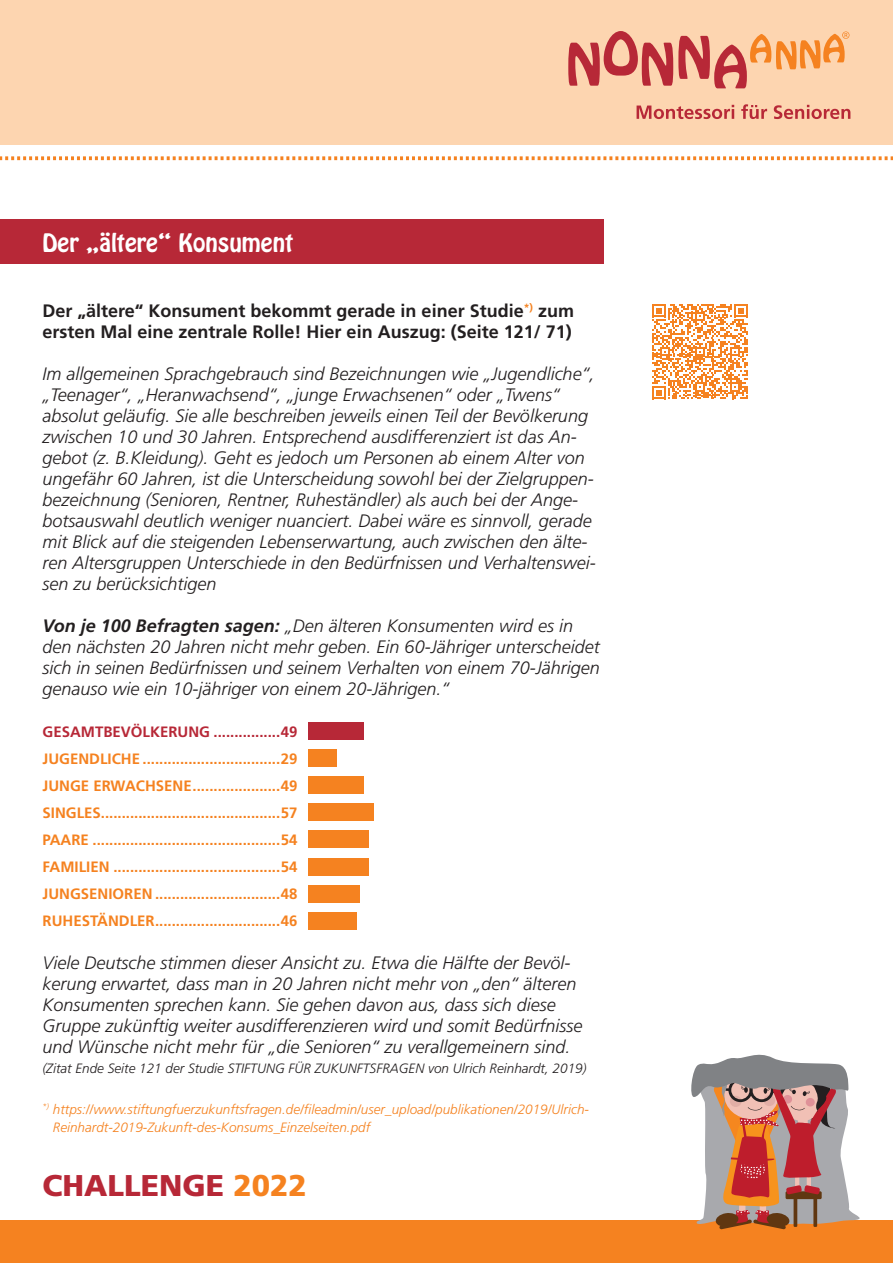
<style>
.page{position:relative;width:893px;height:1263px;background:#fff}
.page>*{position:absolute;margin:0;border:0;box-sizing:border-box;transform-origin:0 0}
.t1{font:900 30px "Frutiger LT Std";color:#b72837}
.t2{font:22.5px "Hobo Std";color:#fff}
.t3{font:italic 300 18px/21px "Frutiger LT Std";color:#231f20}
.t4{font:700 18px/21px "Frutiger LT Std";color:#231f20}
.t5{font:700 15px "Frutiger LT Std";color:#f58220}
.t6{font:700 15px "Frutiger LT Std";color:#b72837}
.t7{font:italic 300 13.5px/18px "Frutiger LT Std";color:#f58220}
.t8{font:italic 300 13.5px "Frutiger LT Std";color:#231f20}
.s1{font-weight:700}
.s2{color:#f58220}
</style>
<div class="page">
<div style="left:0;top:0;width:893px;height:145px;background:#fdd5b0"></div>
<svg style="left:0;top:156px;width:893px;height:4px"></svg>
<div style="left:0;top:1220px;width:893px;height:43px;background:#f58220"></div>
<svg style="left:568px;top:31px;width:281px;height:58px"></svg>
<svg style="left:637px;top:104px;width:213px;height:15px"></svg>
<div style="left:0;top:219px;width:604px;height:45px;background:#b72837"></div>
<svg style="left:652px;top:304px;width:96px;height:95px"></svg>
<div style="left:308px;top:722px;width:56px;height:17px;background:#b72837"></div>
<div style="left:308px;top:749px;width:29px;height:17px;background:#f58220"></div>
<div style="left:308px;top:776px;width:56px;height:17px;background:#f58220"></div>
<div style="left:308px;top:804px;width:65px;height:17px;background:#f58220"></div>
<div style="left:308px;top:831px;width:61px;height:17px;background:#f58220"></div>
<div style="left:308px;top:858px;width:61px;height:17px;background:#f58220"></div>
<div style="left:308px;top:885px;width:52px;height:17px;background:#f58220"></div>
<div style="left:308px;top:912px;width:49px;height:17px;background:#f58220"></div>
<svg style="left:691px;top:1054px;width:169px;height:175px"></svg>
<p class="t2" style="left:43px;top:227px;width:252px">Der „ältere“ Konsument</p>
<p class="t4" style="left:43px;top:300px;width:533px">Der „ältere“ Konsument bekommt gerade in einer Studie<sup>*)</sup> zum ersten Mal eine zentrale Rolle! Hier ein Auszug: (Seite 121/ 71)</p>
<p class="t3" style="left:43px;top:363px;width:555px">Im allgemeinen Sprachgebrauch sind Bezeichnungen wie „Jugendliche“, „Teenager“, „Heranwachsend“, „junge Erwachsenen“ oder „Twens“ absolut geläufig. Sie alle beschreiben jeweils einen Teil der Bevölkerung zwischen 10 und 30 Jahren. Entsprechend ausdifferenziert ist das An&shy;gebot (z. B.Kleidung). Geht es jedoch um Personen ab einem Alter von ungefähr 60 Jahren, ist die Unterscheidung sowohl bei der Zielgruppen&shy;bezeichnung (Senioren, Rentner, Ruheständler) als auch bei der Ange&shy;botsauswahl deutlich weniger nuanciert. Dabei wäre es sinnvoll, gerade mit Blick auf die steigenden Lebenserwartung, auch zwischen den älte&shy;ren Altersgruppen Unterschiede in den Bedürfnissen und Verhaltenswei&shy;sen zu berücksichtigen</p>
<p class="t3" style="left:43px;top:615px;width:559px"><span class="s1">Von je 100 Befragten sagen:</span> „Den älteren Konsumenten wird es in den nächsten 20 Jahren nicht mehr geben. Ein 60-Jähriger unterscheidet sich in seinen Bedürfnissen und seinem Verhalten von einem 70-Jährigen genauso wie ein 10-jähriger von einem 20-Jährigen.“</p>
<p class="t6" style="left:43px;top:723px;width:257px">GESAMTBEVÖLKERUNG ................49</p>
<p class="t5" style="left:43px;top:750px;width:257px">JUGENDLICHE .................................29</p>
<p class="t5" style="left:43px;top:777px;width:257px">JUNGE ERWACHSENE.....................49</p>
<p class="t5" style="left:43px;top:804px;width:257px">SINGLES...........................................57</p>
<p class="t5" style="left:43px;top:831px;width:257px">PAARE .............................................54</p>
<p class="t5" style="left:43px;top:858px;width:257px">FAMILIEN ........................................54</p>
<p class="t5" style="left:43px;top:885px;width:257px">JUNGSENIOREN ..............................48</p>
<p class="t5" style="left:43px;top:912px;width:257px">RUHESTÄNDLER..............................46</p>
<p class="t3" style="left:43px;top:952px;width:542px">Viele Deutsche stimmen dieser Ansicht zu. Etwa die Hälfte der Bevöl&shy;kerung erwartet, dass man in 20 Jahren nicht mehr von „den“ älteren Konsumenten sprechen kann. Sie gehen davon aus, dass sich diese Gruppe zukünftig weiter ausdifferenzieren wird und somit Bedürfnisse und Wünsche nicht mehr für „die Senioren“ zu verallgemeinern sind.</p>
<p class="t8" style="left:43px;top:1060px;width:545px">(Zitat Ende Seite 121 der Studie STIFTUNG FÜR ZUKUNFTSFRAGEN von Ulrich Reinhardt, 2019)</p>
<p class="t7" style="left:53px;top:1100px;width:538px;text-indent:-10px"><sup>*)</sup> https://www.stiftungfuerzukunftsfragen.de/fileadmin/user_upload/publikationen/2019/Ulrich-<br>Reinhardt-2019-Zukunft-des-Konsums_Einzelseiten.pdf</p>
<p class="t1" style="left:43px;top:1167px;width:266px">CHALLENGE <span class="s2">2022</span></p>
</div>
